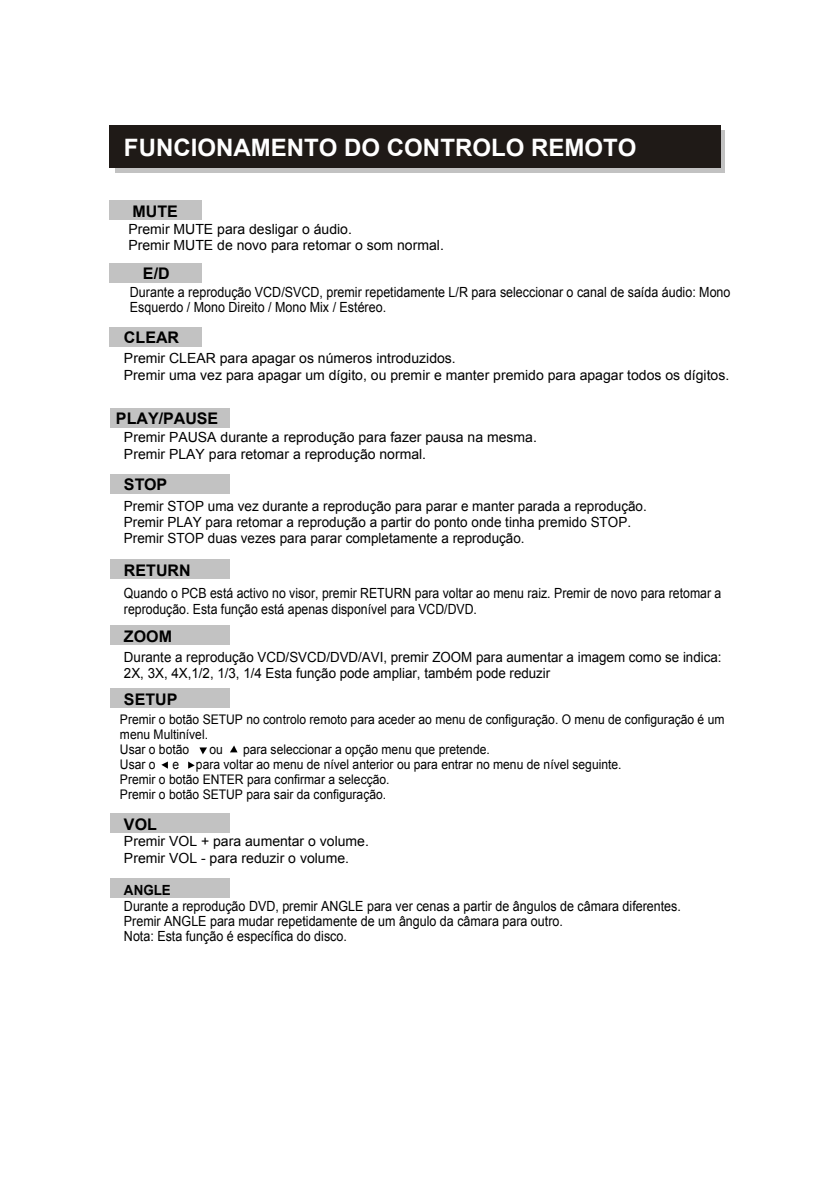
<style>
.page{position:relative;width:840px;height:1191px;background:#fff}
.page>*{position:absolute;margin:0;border:0;box-sizing:border-box;transform-origin:0 0}
.t1{font:700 24px "Arial";color:#fff}
.t2{font:700 16px "Arial";color:#000}
.t3{font:14px/16.8px "Arial";color:#000}
.t4{font:14px/15px "Arial";color:#000;scale:.89 1}
.t5{font:14px/16.2px "Arial";color:#000;scale:.96 1}
.t6{font:14px/15.4px "Arial";color:#000;scale:.88 1}
.t7{font:14px/16px "Arial";color:#000;scale:.95 1}
.t8{font:700 14px "Arial";color:#000;scale:.96 1}
.t9{font:13.2px/15px "Arial";color:#000;scale:.91 1}
.s1{font-style:inherit}
</style>
<div class="page">
<div style="left:115px;top:130px;width:610px;height:43px;background:#c2c2c2"></div>
<div style="left:110px;top:125px;width:610px;height:43px;background:#1f1a17"></div>
<div style="left:110px;top:201px;width:92px;height:19px;background:#c2c2c2"></div>
<div style="left:110px;top:263px;width:92px;height:19px;background:#c2c2c2"></div>
<div style="left:110px;top:327px;width:92px;height:19px;background:#c2c2c2"></div>
<div style="left:110px;top:408px;width:119px;height:19px;background:#c2c2c2"></div>
<div style="left:110px;top:474px;width:119px;height:19px;background:#c2c2c2"></div>
<div style="left:110px;top:560px;width:119px;height:19px;background:#c2c2c2"></div>
<div style="left:110px;top:626px;width:119px;height:19px;background:#c2c2c2"></div>
<div style="left:110px;top:689px;width:119px;height:19px;background:#c2c2c2"></div>
<svg style="left:230px;top:745px;width:7px;height:7px"></svg>
<svg style="left:199px;top:747px;width:8px;height:7px"></svg>
<svg style="left:161px;top:761px;width:7px;height:7px"></svg>
<svg style="left:188px;top:761px;width:6px;height:7px"></svg>
<div style="left:110px;top:814px;width:119px;height:19px;background:#c2c2c2"></div>
<div style="left:110px;top:878px;width:119px;height:20px;background:#c2c2c2"></div>
<h1 class="t1" style="left:124px;top:132px;width:513px">FUNCIONAMENTO DO CONTROLO REMOTO</h1>
<p class="t2" style="left:132px;top:200px;width:47px">MUTE</p>
<p class="t3" style="left:128px;top:220px;width:317px">Premir MUTE para desligar o áudio.<br>Premir MUTE de novo para retomar o som normal.</p>
<p class="t2" style="left:143px;top:263px;width:28px">E/<span class="s1">D</span></p>
<p class="t4" style="left:130px;top:284px;width:676px">Durante a reprodução VCD/SVCD, premir repetidamente L/R para seleccionar o canal de saída áudio: Mono<br>Esquerdo / Mono Direito / Mono Mix / Estéreo.</p>
<p class="t2" style="left:124px;top:326px;width:57px">CLEAR</p>
<p class="t3" style="left:124px;top:350px;width:606px">Premir CLEAR para apagar os números introduzidos.<br>Premir uma vez para apagar um dígito, ou premir e manter premido para apagar todos os dígitos.</p>
<p class="t2" style="left:116px;top:407px;width:104px">PLAY/PAUSE</p>
<p class="t3" style="left:124px;top:429px;width:414px">Premir PAUSA durante a reprodução para fazer pausa na mesma.<br>Premir PLAY para retomar a reprodução normal.</p>
<p class="t2" style="left:124px;top:473px;width:45px">STOP</p>
<p class="t5" style="left:124px;top:497px;width:546px">Premir STOP uma vez durante a reprodução para parar e manter parada a reprodução.<br>Premir PLAY para retomar a reprodução a partir do ponto onde tinha premido STOP.<br>Premir STOP duas vezes para parar completamente a reprodução.</p>
<p class="t2" style="left:124px;top:559px;width:68px">RETURN</p>
<p class="t6" style="left:124px;top:586px;width:680px">Quando o PCB está activo no visor, premir RETURN para voltar ao menu raiz. Premir de novo para retomar a reprodução. Esta função está apenas disponível para VCD/DVD.</p>
<p class="t2" style="left:124px;top:625px;width:49px">ZOOM</p>
<p class="t7" style="left:124px;top:649px;width:630px">Durante a reprodução VCD/SVCD/DVD/AVI, premir ZOOM para aumentar a imagem como se indica:<br>2X, 3X, 4X,1/2, 1/3, 1/4 Esta função pode ampliar, também pode reduzir</p>
<p class="t2" style="left:124px;top:688px;width:55px">SETUP</p>
<p class="t9" style="left:120px;top:712px;width:665px">Premir o botão SETUP no controlo remoto para aceder ao menu de configuração. O menu de configuração é um menu Multinível.<br>Usar o botão</p>
<p class="t9" style="left:209px;top:742px;width:16px">ou</p>
<p class="t9" style="left:243px;top:742px;width:272px">para seleccionar a opção menu que pretende.</p>
<p class="t9" style="left:120px;top:756px;width:552px;text-indent:76px">para voltar ao menu de nível anterior ou para entrar no menu de nível seguinte.<br>Premir o botão ENTER para confirmar a selecção.<br>Premir o botão SETUP para sair da configuração.</p>
<p class="t2" style="left:124px;top:813px;width:34px">VOL</p>
<p class="t3" style="left:124px;top:833px;width:246px">Premir VOL + para aumentar o volume.<br>Premir VOL - para reduzir o volume.</p>
<p class="t8" style="left:124px;top:880px;width:50px">ANGLE</p>
<p class="t4" style="left:124px;top:899px;width:627px">Durante a reprodução DVD, premir ANGLE para ver cenas a partir de ângulos de câmara diferentes.<br>Premir ANGLE para mudar repetidamente de um ângulo da câmara para outro.<br>Nota: Esta função é específica do disco.</p>
<p class="t9" style="left:120px;top:756px;width:41px">Usar o</p>
<p class="t9" style="left:172px;top:756px;width:9px">e</p>
</div>
